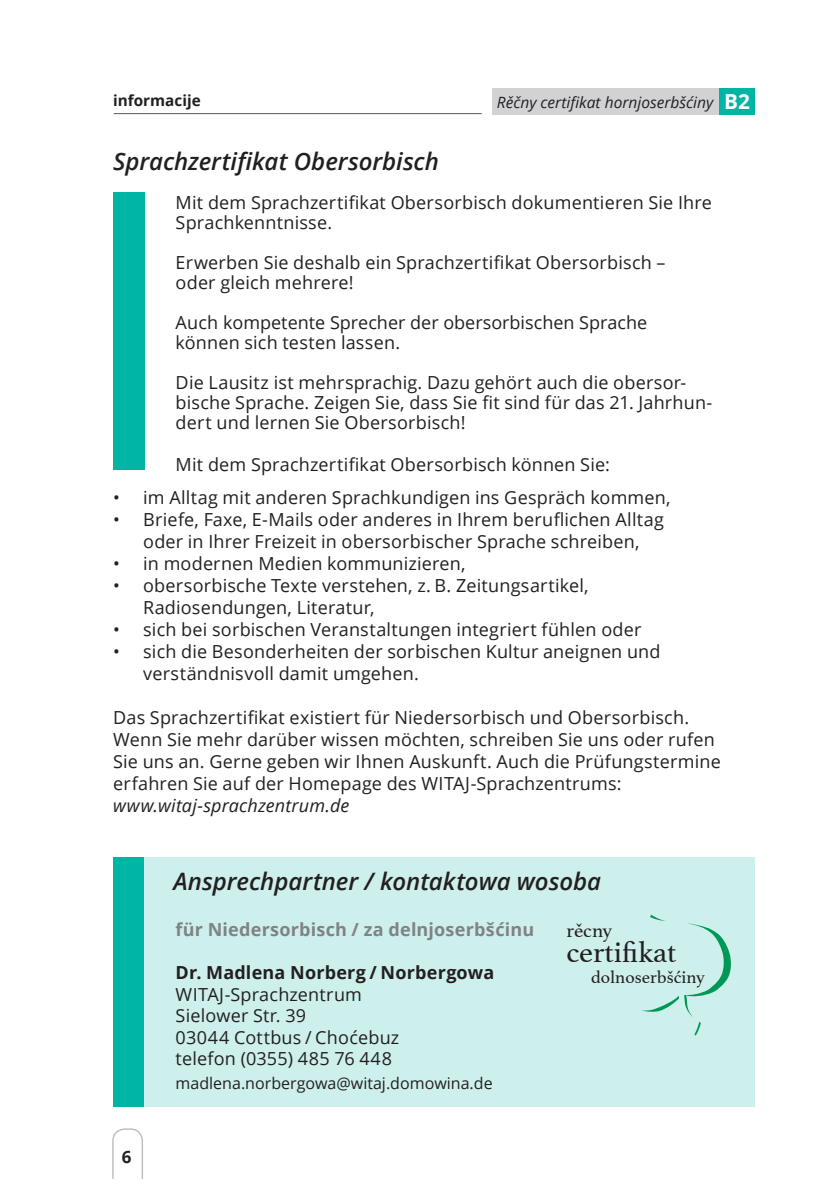
<style>
.page{position:relative;width:840px;height:1191px;background:#fff}
.page>*{position:absolute;margin:0;border:0;box-sizing:border-box;transform-origin:0 0}
.t1{font:30px "Athelas";color:#231f20}
.t2{font:italic 600 24px "Open Sans";color:#231f20}
.t3{font:20px "Athelas";color:#231f20}
.t4{font:18px/22px "Open Sans";letter-spacing:.01em;color:#231f20}
.t5{font:700 18px "Open Sans";letter-spacing:.01em;color:#808285}
.t6{font:700 18px "Open Sans";letter-spacing:.01em;color:#231f20}
.t7{font:italic 18px "Open Sans";letter-spacing:.01em;color:#231f20}
.t8{font:18px "Athelas";color:#231f20}
.t9{font:700 17px "Open Sans";color:#231f20}
.t10{font:16px "Open Sans";color:#231f20}
.t11{font:italic 15.6px "Open Sans";color:#231f20}
.t12{font:700 15.2px "Open Sans";color:#231f20}
.s1{font-weight:700;font-style:normal;font-size:20.8px;color:#fff}
</style>
<div class="page">
<div style="left:492px;top:88px;width:227px;height:26px;background:#d1d2d4"></div>
<div style="left:718px;top:88px;width:36px;height:26px;background:#00b5a4"></div>
<svg style="left:112px;top:1128px;width:31px;height:51px"></svg>
<div style="left:114px;top:857px;width:640px;height:250px;background:#cdf0ed"></div>
<hr style="left:114px;top:113px;width:367px;height:1px;background:#57585a">
<div style="left:113px;top:192px;width:31px;height:278px;background:#00b5a4"></div>
<svg style="left:642px;top:914px;width:89px;height:121px"></svg>
<div style="left:114px;top:857px;width:30px;height:250px;background:#00b5a4"></div>
<p class="t12" style="left:113px;top:90px;width:89px">informacije</p>
<p class="t11" style="left:496px;top:91px;width:254px">Rěčny certifikat hornjoserbšćiny <span class="s1">B2</span></p>
<h2 class="t2" style="left:113px;top:145px;width:327px">Sprachzertifikat Obersorbisch</h2>
<p class="t4" style="left:175px;top:192px;width:537px;line-height:20px">Mit dem Sprachzertifikat Obersorbisch dokumentieren Sie Ihre<br>Sprachkenntnisse.</p>
<p class="t4" style="left:175px;top:252px;width:491px;line-height:20px">Erwerben Sie deshalb ein Sprachzertifikat Obersorbisch – oder gleich mehrere!</p>
<p class="t4" style="left:175px;top:312px;width:473px;line-height:20px">Auch kompetente Sprecher der obersorbischen Sprache können sich testen lassen.</p>
<p class="t4" style="left:175px;top:372px;width:538px;line-height:20px">Die Lausitz ist mehrsprachig. Dazu gehört auch die obersor&shy;bische Sprache. Zeigen Sie, dass Sie fit sind für das 21. Jahrhun&shy;dert und lernen Sie Obersorbisch!</p>
<p class="t4" style="left:175px;top:453px;width:435px">Mit dem Sprachzertifikat Obersorbisch können Sie:</p>
<p class="t4" style="left:113px;top:486px;width:558px">• im Alltag mit anderen Sprachkundigen ins Gespräch kommen,</p>
<p class="t4" style="left:113px;top:508px;width:552px;text-align:center">• Briefe, Faxe, E-Mails oder anderes in Ihrem beruflichen Alltag oder in Ihrer Freizeit in obersorbischer Sprache schreiben,</p>
<p class="t4" style="left:113px;top:552px;width:354px">• in modernen Medien kommunizieren,</p>
<p class="t4" style="left:143px;top:574px;width:446px;text-indent:-30px">• obersorbische Texte verstehen, z. B. Zeitungsartikel,<br>Radiosendungen, Literatur,</p>
<p class="t4" style="left:113px;top:618px;width:529px">• sich bei sorbischen Veranstaltungen integriert fühlen oder</p>
<p class="t4" style="left:143px;top:640px;width:518px;text-indent:-30px">• sich die Besonderheiten der sorbischen Kultur aneignen und verständnisvoll damit umgehen.</p>
<p class="t4" style="left:113px;top:706px;width:608px">Das Sprachzertifikat existiert für Niedersorbisch und Obersorbisch.<br>Wenn Sie mehr darüber wissen möchten, schreiben Sie uns oder rufen Sie uns an. Gerne geben wir Ihnen Auskunft. Auch die Prüfungstermine erfahren Sie auf der Homepage des WITAJ-Sprachzentrums:</p>
<p class="t7" style="left:113px;top:793px;width:237px">www.witaj-sprachzentrum.de</p>
<p class="t9" style="left:122px;top:1145px;width:11px">6</p>
<h2 class="t2" style="left:173px;top:865px;width:429px">Ansprechpartner / kontaktowa wosoba</h2>
<p class="t5" style="left:175px;top:916px;width:360px">für Niedersorbisch / za delnjoserbšćinu</p>
<p class="t6" style="left:175px;top:959px;width:320px">Dr. Madlena Norberg / Norbergowa</p>
<p class="t4" style="left:175px;top:982px;width:225px">WITAJ-Sprachzentrum<br>Sielower Str. 39<br>03044 Cottbus / Choćebuz telefon (0355) 485 76 448</p>
<p class="t10" style="left:175px;top:1072px;width:318px">madlena.norbergowa@witaj.domowina.de</p>
<p class="t3" style="left:566px;top:914px;width:47px">rěcny</p>
<h1 class="t1" style="left:566px;top:928px;width:111px">certifikat</h1>
<p class="t8" style="left:590px;top:962px;width:115px">dolnoserbšćiny</p>
</div>
